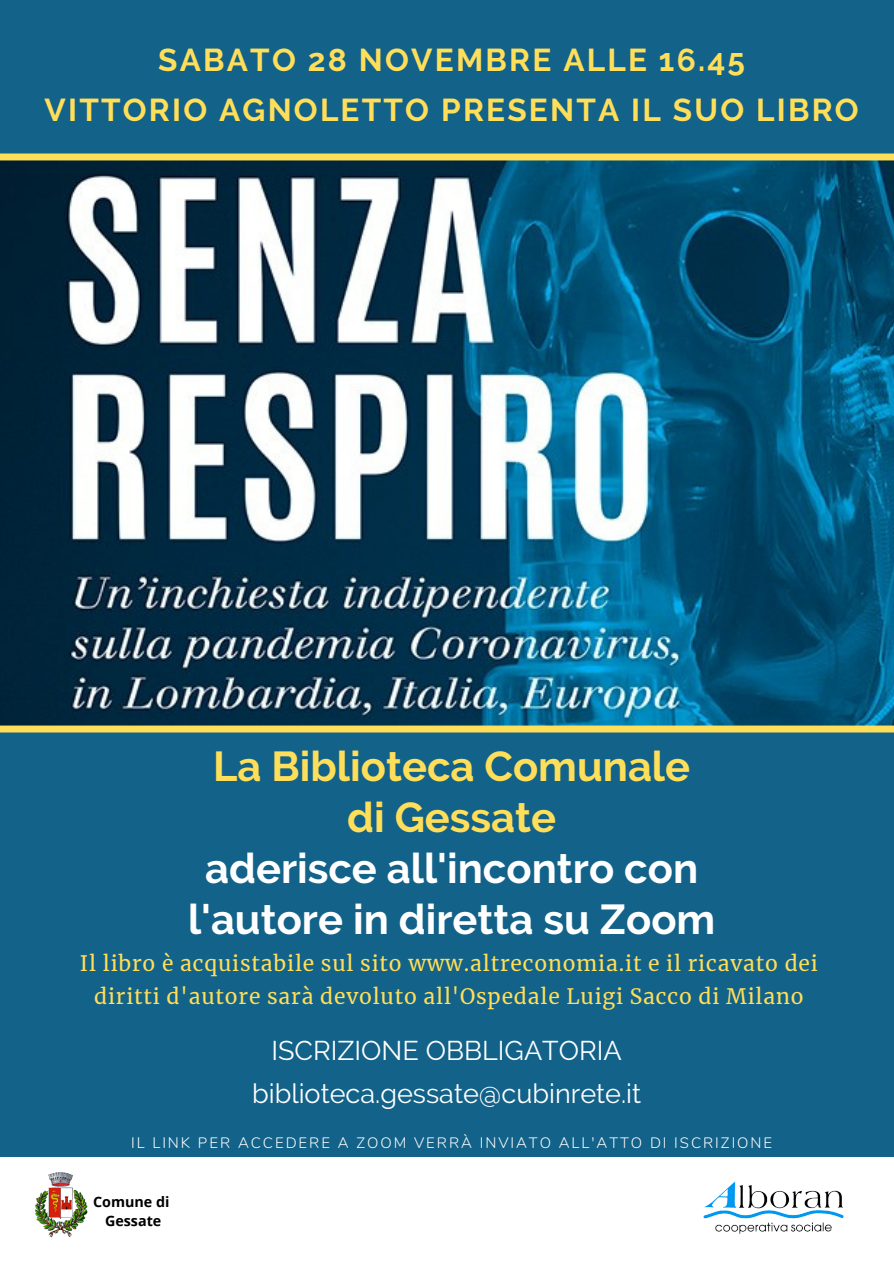
<style>
.page{position:relative;width:894px;height:1264px;background:#fff}
.page>*{position:absolute;margin:0;border:0;box-sizing:border-box;transform-origin:0 0}
.t1{font:700 41.7px/50.7px "Raleway";color:#fff;text-align:center}
.t2{font:700 41.7px/50.7px "Raleway";color:#ffde59;text-align:center}
.t3{font:700 31.5px/50.7px "Raleway";letter-spacing:.07em;color:#ffde59;text-align:center}
.t4{font:27px/42.8px "Raleway";color:#fff;text-align:center}
.t5{font:21px/33.8px "Merriweather";letter-spacing:.04em;color:#ffde59;text-align:center}
.t6{font:300 15px "Nunito";letter-spacing:.13em;color:#fff}
.t7{font:700 14.25px/19px "Open Sans";color:#000;text-align:center}
</style>
<div class="page">
<div style="left:0;top:0;width:893px;height:1263px;background:#126289"></div>
<img style="left:0;top:180px;width:893px;height:525px">
<div style="left:0;top:1157px;width:893px;height:106px;background:#fff"></div>
<svg style="left:0;top:153px;width:893px;height:27px"></svg>
<svg style="left:0;top:705px;width:893px;height:28px"></svg>
<img style="left:703px;top:1181px;width:141px;height:53px">
<img style="left:35px;top:1172px;width:52px;height:64px">
<h2 class="t3" style="left:45px;top:34px;width:815px">SABATO 28 NOVEMBRE ALLE 16.45<br>VITTORIO AGNOLETTO PRESENTA IL SUO LIBRO</h2>
<h1 class="t2" style="left:213px;top:741px;width:478px">La Biblioteca Comunale di Gessate</h1>
<h1 class="t1" style="left:188px;top:842px;width:528px">aderisce all'incontro con l'autore in diretta su Zoom</h1>
<p class="t5" style="left:80px;top:946px;width:739px">Il libro è acquistabile sul sito www.altreconomia.it e il ricavato dei diritti d'autore sarà devoluto all'Ospedale Luigi Sacco di Milano</p>
<p class="t4" style="left:252px;top:1029px;width:390px">ISCRIZIONE OBBLIGATORIA biblioteca.gessate@cubinrete.it</p>
<p class="t6" style="left:131px;top:1133px;width:642px">IL LINK PER ACCEDERE A ZOOM VERRÀ INVIATO ALL'ATTO DI ISCRIZIONE</p>
<p class="t7" style="left:93px;top:1191px;width:78px">Comune di<br>Gessate</p>
</div>
